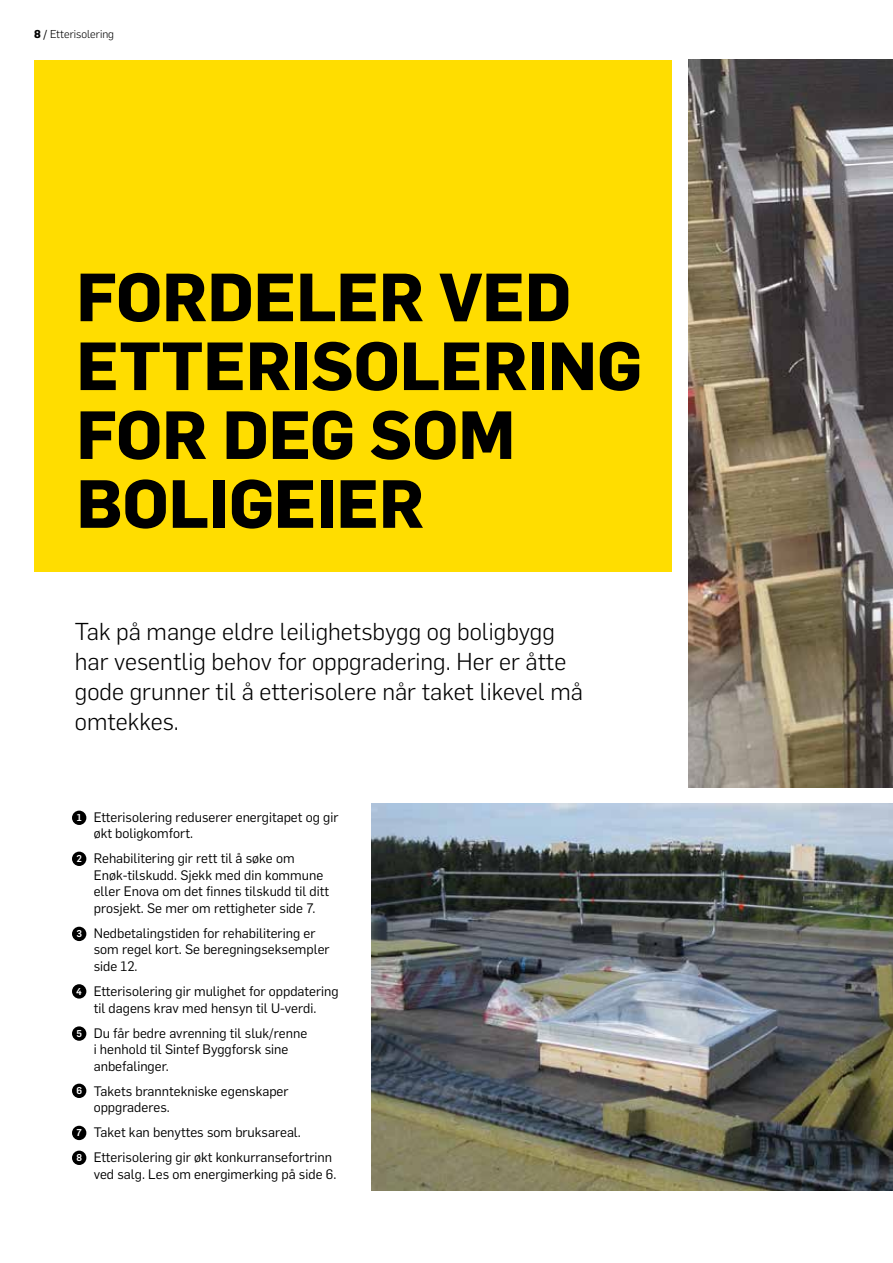
<style>
.page{position:relative;width:893px;height:1263px;background:#fff}
.page>*{position:absolute;margin:0;border:0;box-sizing:border-box;transform-origin:0 0}
.t1{font:700 66.75px/68.8px "Flama";color:#000}
.t2{font:300 24px/30px "Flama";color:#000}
.t3{font:13.5px/16.5px "Flama";color:#000}
.t4{font:300 11.25px "Flama";color:#000}
.t5{font:500 9.75px "Flama";color:#fff}
.s1{font-weight:700}
.s2{font-family:"Flama Basic";font-weight:400}
</style>
<div class="page">
<div style="left:34px;top:60px;width:638px;height:512px;background:#fd0"></div>
<img style="left:371px;top:803px;width:522px;height:388px">
<img style="left:689px;top:60px;width:204px;height:727px">
<div style="left:72px;top:811px;width:14px;height:14px;background:#000;border-radius:50%"></div>
<div style="left:72px;top:1126px;width:14px;height:14px;background:#000;border-radius:50%"></div>
<div style="left:72px;top:852px;width:14px;height:14px;background:#000;border-radius:50%"></div>
<div style="left:72px;top:1150px;width:14px;height:15px;background:#000;border-radius:50%"></div>
<div style="left:72px;top:927px;width:14px;height:14px;background:#000;border-radius:50%"></div>
<div style="left:72px;top:984px;width:14px;height:14px;background:#000;border-radius:50%"></div>
<div style="left:72px;top:1026px;width:14px;height:15px;background:#000;border-radius:50%"></div>
<div style="left:72px;top:1084px;width:14px;height:14px;background:#000;border-radius:50%"></div>
<p class="t4" style="left:34px;top:26px;width:82px"><span class="s1">8</span> <span class="s2">/</span> Etterisolering</p>
<h1 class="t1" style="left:76px;top:258px;width:567px">FORDELER VED<br>ETTERISOLERING<br>FOR DEG SOM<br>BOLIGEIER</h1>
<h2 class="t2" style="left:75px;top:615px;width:510px">Tak på mange eldre leilighetsbygg og boligbygg har vesentlig behov for oppgradering. Her er åtte gode grunner til å etterisolere når taket likevel må omtekkes.</h2>
<p class="t3" style="left:94px;top:808px;width:246px;text-indent:-13px">• Etterisolering reduserer energitapet og gir økt boligkomfort.</p>
<p class="t3" style="left:94px;top:850px;width:237px;text-indent:-13px">• Rehabilitering gir rett til å søke om Enøk-tilskudd. Sjekk med din kommune eller Enova om det finnes tilskudd til ditt prosjekt. Se mer om rettigheter side 7.</p>
<p class="t3" style="left:94px;top:924px;width:237px;text-indent:-13px">• Nedbetalingstiden for rehabilitering er som regel kort. Se beregningseksempler side 12.</p>
<p class="t3" style="left:94px;top:982px;width:246px;text-indent:-13px">• Etterisolering gir mulighet for oppdatering til dagens krav med hensyn til U-verdi.</p>
<p class="t3" style="left:94px;top:1023px;width:215px;text-indent:-13px">• Du får bedre avrenning til sluk/renne i henhold til Sintef Byggforsk sine anbefalinger.</p>
<p class="t3" style="left:94px;top:1081px;width:196px;text-indent:-13px">• Takets branntekniske egenskaper oppgraderes.</p>
<p class="t3" style="left:81px;top:1123px;width:221px">• Taket kan benyttes som bruksareal.</p>
<p class="t3" style="left:94px;top:1148px;width:244px;text-indent:-13px">• Etterisolering gir økt konkurransefortrinn ved salg. Les om energimerking på side 6.</p>
<p class="t5" style="left:77px;top:811px;width:7px">1</p>
<p class="t5" style="left:76px;top:852px;width:7px">2</p>
<p class="t5" style="left:76px;top:927px;width:7px">3</p>
<p class="t5" style="left:76px;top:984px;width:7px">4</p>
<p class="t5" style="left:76px;top:1026px;width:7px">5</p>
<p class="t5" style="left:76px;top:1084px;width:7px">6</p>
<p class="t5" style="left:76px;top:1126px;width:7px">7</p>
<p class="t5" style="left:76px;top:1150px;width:7px">8</p>
</div>
